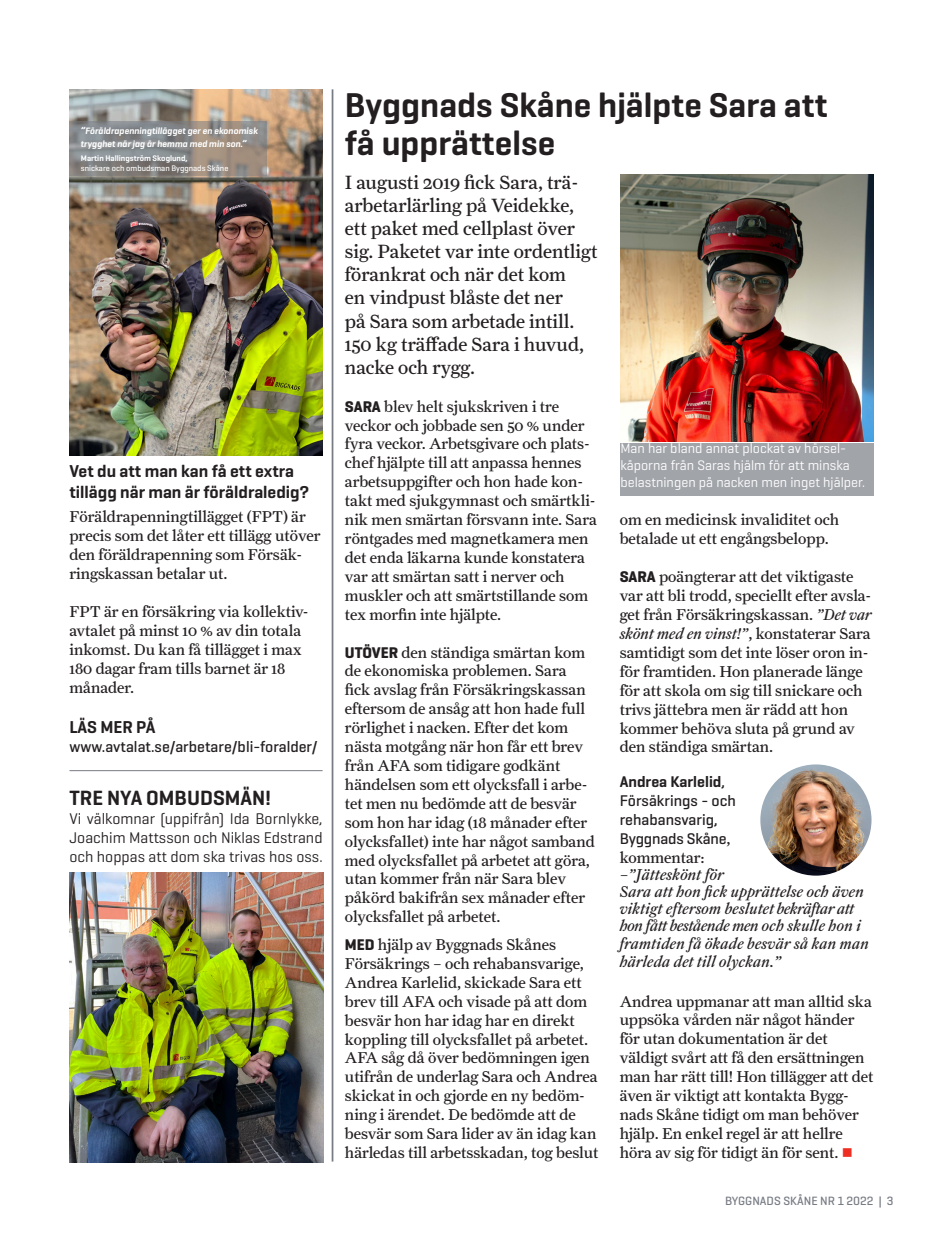
<style>
.page{position:relative;width:943px;height:1241px;background:#fff}
.page>*{position:absolute;margin:0;border:0;box-sizing:border-box;transform-origin:0 0}
.t1{font:600 35px "Geogrotesque";color:#231f20}
.t2{font:600 21px "Geogrotesque";color:#231f20}
.t3{font:19.25px/23.1px "Farnham Text";color:#231f20}
.t4{font:600 17.5px/21px "Geogrotesque";color:#231f20}
.t5{font:15.75px/18.9px "Farnham Text";color:#231f20}
.t6{font:italic 15.75px/17.2px "Farnham Text";letter-spacing:.01em;color:#231f20}
.t7{font:15.75px/18.9px "Geogrotesque";color:#231f20;text-align:justify}
.t8{font:500 15.75px/18.9px "Geogrotesque";color:#231f20}
.t9{font:600 15.75px "Geogrotesque";color:#231f20}
.t10{font:14px/16.8px "Geogrotesque";color:#fff}
.t11{font:500 12.25px "Geogrotesque";color:#777b83}
.t12{font:italic 600 9.45px/13.5px "Geogrotesque";color:#fff}
.t13{font:500 8.22px "Geogrotesque";color:#fff}
.t14{font:600 8.22px "Geogrotesque";color:#fff}
.s1{font-family:"Geogrotesque";font-weight:700}
.s2{font-style:italic}
.s3{font-weight:500}
.s4{font-family:"Farnham Text";font-weight:400}
.s5{color:#ee2e22}
</style>
<div class="page">
<img style="left:620px;top:174px;width:253px;height:267px">
<div style="left:620px;top:442px;width:253px;height:53px;background:#a1a4a9"></div>
<img style="left:69px;top:89px;width:253px;height:366px">
<svg style="left:69px;top:121px;width:197px;height:54px;background:#8c8986"></svg>
<img style="left:760px;top:764px;width:111px;height:111px;border-radius:56px">
<hr style="left:331px;top:89px;width:2px;height:1072px;background:#777b83">
<img style="left:69px;top:872px;width:254px;height:289px">
<hr style="left:69px;top:770px;width:253px;height:1px;background:#777b83">
<p class="t12" style="left:81px;top:124px;width:179px">”Föräldrapenningtillägget ger en ekonomisk trygghet när jag är hemma med min son.”</p>
<p class="t14" style="left:81px;top:153px;width:108px">Martin Hallingström Skoglund,</p>
<p class="t13" style="left:81px;top:163px;width:149px">snickare och ombudsman Byggnads Skåne</p>
<p class="t4" style="left:69px;top:460px;width:241px">Vet du att man kan få ett extra tillägg när man är föräldraledig?</p>
<p class="t5" style="left:69px;top:507px;width:252px">Föräldrapenningtillägget (FPT) är precis som det låter ett tillägg utöver den föräldrapenning som Försäk&shy;ringskassan betalar ut.</p>
<p class="t5" style="left:69px;top:602px;width:241px">FPT är en försäkring via kollektiv&shy;avtalet på minst 10 % av din totala inkomst. Du kan få tillägget i max<br>180 dagar fram tills barnet är 18 månader.</p>
<p class="t4" style="left:69px;top:715px;width:87px">LÄS MER PÅ</p>
<p class="t8" style="left:69px;top:736px;width:249px">www.avtalat.se/arbetare/bli-foralder/</p>
<p class="t2" style="left:69px;top:784px;width:203px">TRE NYA OMBUDSMÄN!</p>
<p class="t7" style="left:69px;top:808px;width:255px">Vi välkomnar (uppifrån) Ida Bornlykke, Joachim Mattsson och Niklas Edstrand och hoppas att dom ska trivas hos oss.</p>
<p class="t1" style="left:345px;top:83px;width:484px">Byggnads Skåne hjälpte Sara att</p>
<p class="t1" style="left:345px;top:122px;width:212px">få upprättelse</p>
<p class="t3" style="left:345px;top:170px;width:254px">I augusti 2019 fick Sara, trä&shy;arbetarlärling på Veidekke, ett paket med cellplast över sig. Paketet var inte ordentligt förankrat och när det kom<br>en vindpust blåste det ner<br>på Sara som arbetade intill.<br>150 kg träffade Sara i huvud, nacke och rygg.</p>
<p class="t5" style="left:345px;top:396px;width:253px"><span class="s1">SARA</span> blev helt sjukskriven i tre veckor och jobbade sen 50 % under fyra veckor. Arbetsgivare och plats&shy;chef hjälpte till att anpassa hennes arbetsuppgifter och hon hade kon&shy;takt med sjukgymnast och smärtkli&shy;nik men smärtan försvann inte. Sara röntgades med magnetkamera men det enda läkarna kunde konstatera var att smärtan satt i nerver och muskler och att smärtstillande som tex morfin inte hjälpte.</p>
<p class="t5" style="left:345px;top:642px;width:251px"><span class="s1">UTÖVER</span> den ständiga smärtan kom de ekonomiska problemen. Sara fick avslag från Försäkringskassan eftersom de ansåg att hon hade full rörlighet i nacken. Efter det kom nästa motgång när hon får ett brev från AFA som tidigare godkänt händelsen som ett olycksfall i arbe&shy;tet men nu bedömde att de besvär som hon har idag (18 månader efter olycksfallet) inte har något samband med olycksfallet på arbetet att göra, utan kommer från när Sara blev påkörd bakifrån sex månader efter olycksfallet på arbetet.</p>
<p class="t5" style="left:345px;top:934px;width:255px"><span class="s1">MED</span> hjälp av Byggnads Skånes Försäkrings – och rehabansvarige, Andrea Karlelid, skickade Sara ett brev till AFA och visade på att dom besvär hon har idag har en direkt koppling till olycksfallet på arbetet.<br>AFA såg då över bedömningen igen utifrån de underlag Sara och Andrea skickat in och gjorde en ny bedöm&shy;ning i ärendet. De bedömde att de besvär som Sara lider av än idag kan härledas till arbetsskadan, tog beslut</p>
<p class="t10" style="left:620px;top:439px;width:246px">Man har bland annat plockat av hörsel&shy;kåporna från Saras hjälm för att minska belastningen på nacken men inget hjälper.</p>
<p class="t5" style="left:619px;top:510px;width:221px">om en medicinsk invaliditet och betalade ut ett engångsbelopp.</p>
<p class="t5" style="left:619px;top:567px;width:253px"><span class="s1">SARA</span> poängterar att det viktigaste var att bli trodd, speciellt efter avsla&shy;get från Försäkringskassan. <span class="s2">”Det var skönt med en vinst!”</span>, konstaterar Sara samtidigt som det inte löser oron in&shy;för framtiden. Hon planerade länge för att skola om sig till snickare och trivs jättebra men är rädd att hon kommer behöva sluta på grund av den ständiga smärtan.</p>
<p class="t9" style="left:619px;top:771px;width:107px">Andrea Karlelid<span class="s3">,</span></p>
<p class="t8" style="left:619px;top:790px;width:118px">Försäkrings - och rehabansvarig,</p>
<p class="t8" style="left:619px;top:828px;width:112px">Byggnads Skåne<span class="s4">, kommentar:</span></p>
<p class="t6" style="left:619px;top:865px;width:251px">–”Jätteskönt för<br>Sara att hon fick upprättelse och även viktigt eftersom beslutet bekräftar att hon fått bestående men och skulle hon i framtiden få ökade besvär så kan man</p>
<p class="t6" style="left:619px;top:953px;width:163px">härleda det till olyckan.”</p>
<p class="t5" style="left:619px;top:991px;width:255px">Andrea uppmanar att man alltid ska uppsöka vården när något händer för utan dokumentation är det väldigt svårt att få den ersättningen man har rätt till! Hon tillägger att det även är viktigt att kontakta Bygg&shy;nads Skåne tidigt om man behöver hjälp. En enkel regel är att hellre höra av sig för tidigt än för sent. <span class="s5">■</span></p>
<p class="t11" style="left:725px;top:1192px;width:170px">BYGGNADS SKÅNE NR 1 2022 | 3</p>
</div>
